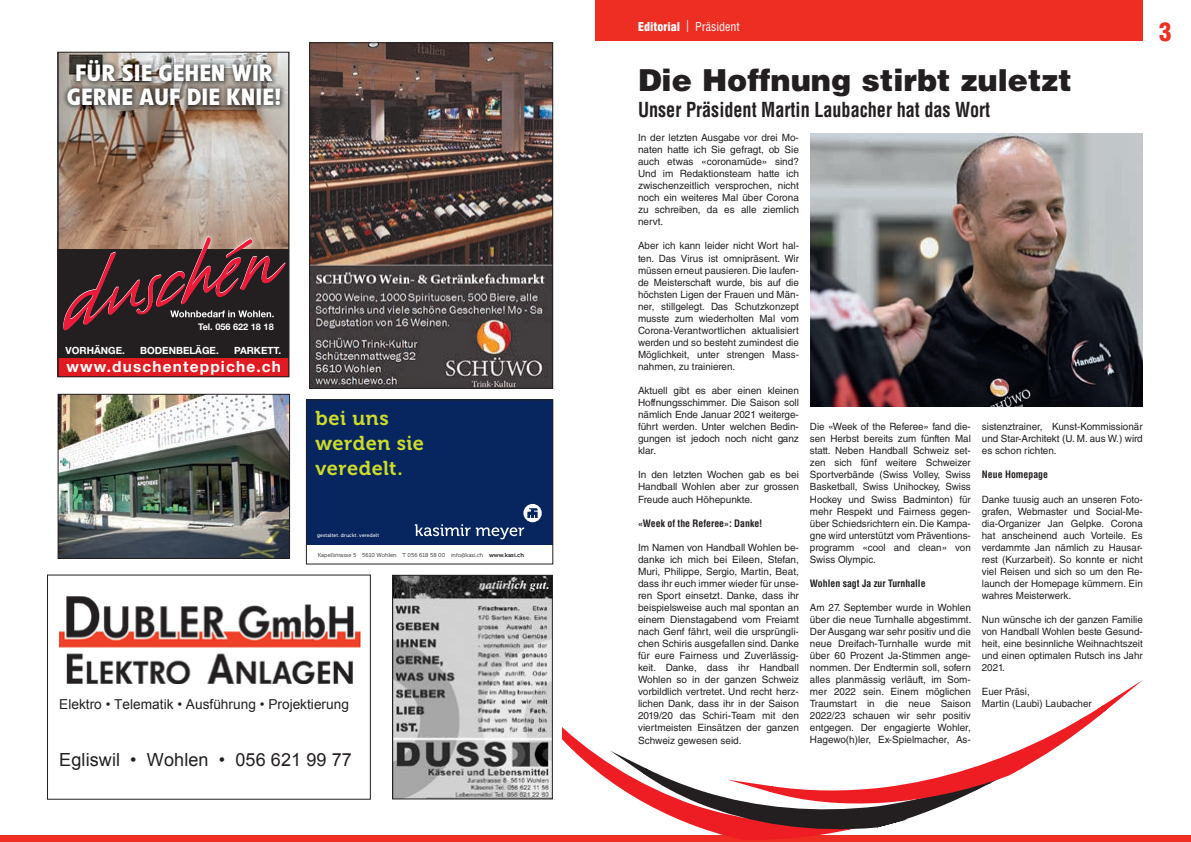
<style>
.page{position:relative;width:1191px;height:842px;background:#fff}
.page>*{position:absolute;margin:0;border:0;box-sizing:border-box;transform-origin:0 0}
.t1{font:900 30.3px "Helvetica LT Std";color:#231f20}
.t2{font:900 condensed 25px "Helvetica LT Std";color:#ee2e22}
.t3{font:700 23.3px/23.2px "Linotype Veto";color:#fff;text-align:center}
.t4{font:700 condensed 20.2px "Helvetica LT Std";color:#231f20;scale:.9 1}
.t5{font:20px/25px "Museo 700";letter-spacing:.025em;color:#cddc28}
.t6{font:18.1px "Arial";letter-spacing:.005em;color:#231f20}
.t7{font:700 15.4px "Helvetica Neue";letter-spacing:.075em;color:#fff}
.t8{font:13.7px "Arial";color:#231f20}
.t9{font:condensed 12px "Helvetica LT Std";color:#fff}
.t10{font:10px/12px "Helvetica LT Std";color:#231f20;text-align:justify}
.t11{font:700 condensed 10px "Helvetica LT Std";color:#231f20}
.t12{font:700 9.9px "Helvetica Neue";color:#fff}
.t13{font:700 9.1px "Helvetica Neue";color:#fff}
.t14{font:5.7px "Museo 300";letter-spacing:.01em;color:#231f20}
.t15{font:5px "Museo 500";letter-spacing:.03em;color:#fff}
.s1{font-family:"Museo 700"}
.s2{font-weight:900}
</style>
<div class="page">
<div style="left:595px;top:0;width:547px;height:41px;background:#ee2e22"></div>
<div style="left:0;top:835px;width:1191px;height:7px;background:#ee2e22"></div>
<svg style="left:562px;top:727px;width:374px;height:111px"></svg>
<svg style="left:687px;top:680px;width:456px;height:128px"></svg>
<div style="left:306px;top:400px;width:246px;height:145px;background:#072660"></div>
<svg style="left:415px;top:236px;width:139px;height:403px"></svg>
<div style="left:306px;top:400px;width:247px;height:164px;border:1px solid #231f20"></div>
<img style="left:59px;top:596px;width:302px;height:87px">
<img style="left:311px;top:45px;width:240px;height:342px">
<div style="left:309px;top:43px;width:244px;height:346px;border:1px solid #231f20"></div>
<img style="left:60px;top:396px;width:228px;height:161px">
<div style="left:58px;top:394px;width:232px;height:165px;border:1px solid #231f20"></div>
<img style="left:810px;top:134px;width:332px;height:272px">
<img style="left:394px;top:577px;width:156px;height:220px">
<div style="left:392px;top:575px;width:160px;height:224px;border:1px solid #231f20"></div>
<svg style="left:60px;top:54px;width:227px;height:321px;background:#82625c"></svg>
<div style="left:58px;top:52px;width:231px;height:325px;border:1px solid #231f20"></div>
<h3 class="t3" style="left:67px;top:62px;width:216px">FÜR SIE GEHEN WIR<br>GERNE AUF DIE KNIE!</h3>
<p class="t13" style="left:198px;top:321px;width:77px">Tel. 056 622 18 18</p>
<p class="t12" style="left:66px;top:344px;width:61px">VORHÄNGE.</p>
<p class="t12" style="left:140px;top:344px;width:80px">BODENBELÄGE.</p>
<p class="t12" style="left:234px;top:344px;width:49px">PARKETT.</p>
<h3 class="t7" style="left:66px;top:357px;width:216px">www.duschenteppiche.ch</h3>
<h3 class="t5" style="left:315px;top:406px;width:110px">bei uns werden sie veredelt.</h3>
<p class="t15" style="left:317px;top:532px;width:64px">gestaltet. druckt. veredelt</p>
<p class="t14" style="left:318px;top:552px;width:208px">Kapellstrasse 5 5610 Wohlen T 056 618 58 00 info@kasi.ch <span class="s1">www.kasi.ch</span></p>
<h3 class="t8" style="left:59px;top:695px;width:291px">Elektro • Telematik • Ausführung • Projektierung</h3>
<h3 class="t6" style="left:59px;top:748px;width:294px">Egliswil • Wohlen • 056 621 99 77</h3>
<p class="t9" style="left:638px;top:19px;width:103px"><span class="s2">Editorial</span> | Präsident</p>
<h1 class="t1" style="left:638px;top:60px;width:435px">Die Hoffnung stirbt zuletzt</h1>
<h3 class="t4" style="left:638px;top:97px;width:393px">Unser Präsident Martin Laubacher hat das Wort</h3>
<p class="t10" style="left:638px;top:131px;width:162px">In der letzten Ausgabe vor drei Mo&shy;naten hatte ich Sie gefragt, ob Sie auch etwas «coronamüde» sind?<br>Und im Redaktionsteam hatte ich zwischenzeitlich versprochen, nicht noch ein weiteres Mal über Corona zu schreiben, da es alle ziemlich nervt.</p>
<p class="t10" style="left:638px;top:240px;width:162px">Aber ich kann leider nicht Wort hal&shy;ten. Das Virus ist omnipräsent. Wir müssen erneut pausieren. Die laufen&shy;de Meisterschaft wurde, bis auf die höchsten Ligen der Frauen und Män&shy;ner, stillgelegt. Das Schutzkonzept musste zum wiederholten Mal vom Corona-Verantwortlichen aktualisiert werden und so besteht zumindest die Möglichkeit, unter strengen Mass&shy;nahmen, zu trainieren.</p>
<p class="t10" style="left:638px;top:384px;width:162px">Aktuell gibt es aber einen kleinen Hoffnungsschimmer. Die Saison soll nämlich Ende Januar 2021 weiterge&shy;führt werden. Unter welchen Bedin&shy;gungen ist jedoch noch nicht ganz klar.</p>
<p class="t10" style="left:638px;top:469px;width:162px">In den letzten Wochen gab es bei Handball Wohlen aber zur grossen Freude auch Höhepunkte.</p>
<p class="t11" style="left:638px;top:517px;width:126px">«Week of the Referee»: Danke!</p>
<p class="t10" style="left:638px;top:541px;width:162px">Im Namen von Handball Wohlen be&shy;danke ich mich bei Eileen, Stefan, Muri, Philippe, Sergio, Martin, Beat, dass ihr euch immer wieder für unse&shy;ren Sport einsetzt. Danke, dass ihr beispielsweise auch mal spontan an einem Dienstagabend vom Freiamt nach Genf fährt, weil die ursprüngli&shy;chen Schiris ausgefallen sind. Danke für eure Fairness und Zuverlässig&shy;keit. Danke, dass ihr Handball Wohlen so in der ganzen Schweiz vorbildlich vertretet. Und recht herz&shy;lichen Dank, dass ihr in der Saison 2019/20 das Schiri-Team mit den viertmeisten Einsätzen der ganzen Schweiz gewesen seid.</p>
<p class="t10" style="left:810px;top:421px;width:162px">Die «Week of the Referee» fand die&shy;sen Herbst bereits zum fünften Mal statt. Neben Handball Schweiz set&shy;zen sich fünf weitere Schweizer Sportverbände (Swiss Volley, Swiss Basketball, Swiss Unihockey, Swiss Hockey und Swiss Badminton) für mehr Respekt und Fairness gegen&shy;über Schiedsrichtern ein. Die Kampa&shy;gne wird unterstützt vom Präventions&shy;programm «cool and clean» von Swiss Olympic.</p>
<p class="t11" style="left:810px;top:577px;width:117px">Wohlen sagt Ja zur Turnhalle</p>
<p class="t10" style="left:810px;top:601px;width:163px">Am 27. September wurde in Wohlen über die neue Turnhalle abgestimmt.<br>Der Ausgang war sehr positiv und die neue Dreifach-Turnhalle wurde mit über 60 Prozent Ja-Stimmen ange&shy;nommen. Der Endtermin soll, sofern alles planmässig verläuft, im Som&shy;mer 2022 sein. Einem möglichen Traumstart in die neue Saison 2022/23 schauen wir sehr positiv entgegen. Der engagierte Wohler, Hagewo(h)ler, Ex-Spielmacher, As-</p>
<p class="t10" style="left:982px;top:421px;width:162px">sistenztrainer, Kunst-Kommissionär und Star-Architekt (U. M. aus W.) wird es schon richten.</p>
<p class="t11" style="left:982px;top:468px;width:68px">Neue Homepage</p>
<p class="t10" style="left:982px;top:493px;width:162px">Danke tuusig auch an unseren Foto&shy;grafen, Webmaster und Social-Me&shy;dia-Organizer Jan Gelpke. Corona hat anscheinend auch Vorteile. Es verdammte Jan nämlich zu Hausar&shy;rest (Kurzarbeit). So konnte er nicht viel Reisen und sich so um den Re&shy;launch der Homepage kümmern. Ein wahres Meisterwerk.</p>
<p class="t10" style="left:982px;top:613px;width:162px">Nun wünsche ich der ganzen Familie von Handball Wohlen beste Gesund&shy;heit, eine besinnliche Weihnachtszeit und einen optimalen Rutsch ins Jahr 2021.</p>
<p class="t10" style="left:982px;top:686px;width:111px">Euer Präsi,<br>Martin (Laubi) Laubacher</p>
<h2 class="t2" style="left:1159px;top:16px;width:14px">3</h2>
</div>
